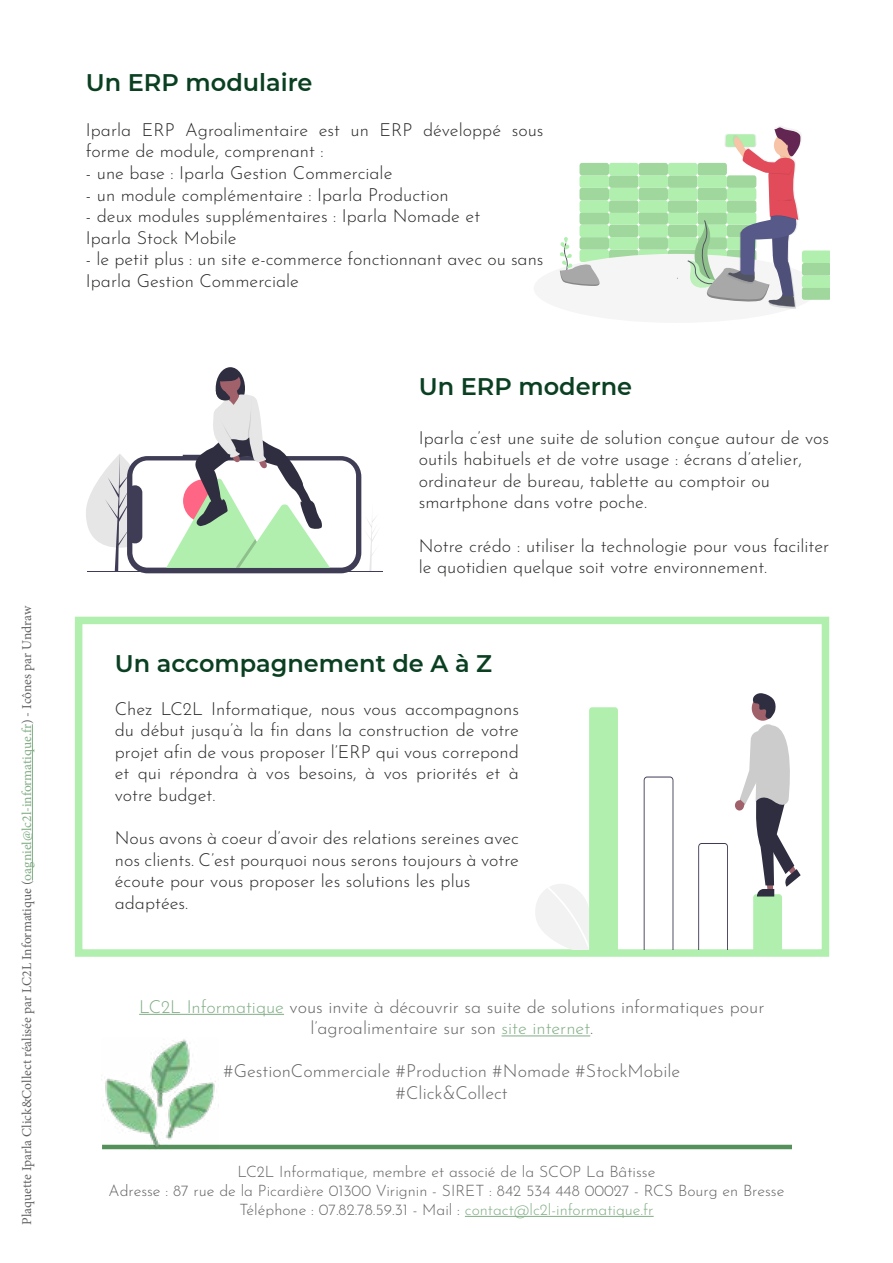
<style>
.page{position:relative;width:893px;height:1263px;background:#fff}
.page>*{position:absolute;margin:0;border:0;box-sizing:border-box;transform-origin:0 0}
.t1{font:600 24px "Montserrat";color:#0a4021}
.t2{font:100 18px/21.6px "Josefin Sans";color:#282827}
.t3{font:100 18px/21.6px "Josefin Sans";color:#646363;text-align:center}
.t4{font:100 15.75px/18.9px "Josefin Sans";color:#646363;text-align:center}
.t5{font:13.5px "Minion Pro";color:#646363}
.s1{color:#80ad84}
</style>
<div class="page">
<hr style="left:465px;top:1216px;width:189px;height:1px;background:#80ad84">
<hr style="left:102px;top:1145px;width:690px;height:4px;background:#55925b">
<hr style="left:32px;top:724px;width:1px;height:156px;background:#80ad84">
<hr style="left:139px;top:1014px;width:145px;height:1px;background:#80ad84">
<hr style="left:502px;top:1035px;width:88px;height:1px;background:#80ad84">
<img style="left:101px;top:1039px;width:118px;height:111px">
<div style="left:75px;top:617px;width:754px;height:340px;border:8px solid #b1efae"></div>
<svg style="left:698px;top:843px;width:30px;height:106px"></svg>
<svg style="left:644px;top:776px;width:29px;height:173px"></svg>
<svg style="left:533px;top:707px;width:85px;height:242px"></svg>
<div style="left:735px;top:800px;width:9px;height:11px;background:#a0616a;border-radius:4px"></div>
<svg style="left:740px;top:693px;width:61px;height:256px"></svg>
<div style="left:579px;top:250px;width:30px;height:12px;background:#b1efae;border-radius:3px"></div>
<svg style="left:609px;top:250px;width:29px;height:12px"></svg>
<div style="left:638px;top:250px;width:30px;height:12px;background:#b1efae;border-radius:3px"></div>
<div style="left:668px;top:250px;width:29px;height:12px;background:#9fd79c;border-radius:3px"></div>
<div style="left:668px;top:237px;width:29px;height:13px;background:#b1efae;border-radius:3px"></div>
<div style="left:638px;top:237px;width:30px;height:13px;background:#9fd79c;border-radius:3px"></div>
<div style="left:609px;top:237px;width:29px;height:13px;background:#b1efae;border-radius:3px"></div>
<div style="left:579px;top:237px;width:30px;height:13px;background:#9fd79c;border-radius:3px"></div>
<div style="left:579px;top:225px;width:30px;height:12px;background:#b1efae;border-radius:3px"></div>
<div style="left:609px;top:225px;width:29px;height:12px;background:#9fd79c;border-radius:3px"></div>
<div style="left:638px;top:225px;width:30px;height:12px;background:#b1efae;border-radius:3px"></div>
<div style="left:668px;top:225px;width:29px;height:12px;background:#9fd79c;border-radius:3px"></div>
<div style="left:668px;top:212px;width:29px;height:13px;background:#b1efae;border-radius:3px"></div>
<div style="left:638px;top:212px;width:30px;height:13px;background:#9fd79c;border-radius:3px"></div>
<div style="left:609px;top:212px;width:29px;height:13px;background:#b1efae;border-radius:3px"></div>
<div style="left:579px;top:212px;width:30px;height:13px;background:#9fd79c;border-radius:3px"></div>
<div style="left:579px;top:200px;width:30px;height:13px;background:#b1efae;border-radius:3px"></div>
<div style="left:609px;top:200px;width:29px;height:13px;background:#9fd79c;border-radius:3px"></div>
<div style="left:638px;top:200px;width:30px;height:13px;background:#b1efae;border-radius:3px"></div>
<div style="left:668px;top:200px;width:29px;height:13px;background:#9fd79c;border-radius:3px"></div>
<div style="left:668px;top:188px;width:29px;height:12px;background:#b1efae;border-radius:3px"></div>
<div style="left:638px;top:188px;width:30px;height:12px;background:#9fd79c;border-radius:3px"></div>
<div style="left:609px;top:188px;width:29px;height:12px;background:#b1efae;border-radius:3px"></div>
<div style="left:579px;top:188px;width:30px;height:12px;background:#9fd79c;border-radius:3px"></div>
<div style="left:579px;top:175px;width:30px;height:13px;background:#b1efae;border-radius:3px"></div>
<div style="left:609px;top:175px;width:29px;height:13px;background:#9fd79c;border-radius:3px"></div>
<div style="left:638px;top:175px;width:30px;height:13px;background:#b1efae;border-radius:3px"></div>
<div style="left:668px;top:175px;width:29px;height:13px;background:#9fd79c;border-radius:3px"></div>
<div style="left:668px;top:163px;width:29px;height:12px;background:#b1efae;border-radius:3px"></div>
<div style="left:638px;top:163px;width:30px;height:12px;background:#9fd79c;border-radius:3px"></div>
<div style="left:609px;top:163px;width:29px;height:12px;background:#b1efae;border-radius:3px"></div>
<div style="left:579px;top:163px;width:30px;height:12px;background:#9fd79c;border-radius:3px"></div>
<div style="left:534px;top:254px;width:285px;height:69px;background:#f5f5f5;border-radius:50%"></div>
<svg style="left:560px;top:237px;width:47px;height:49px"></svg>
<svg style="left:687px;top:126px;width:142px;height:183px"></svg>
<svg style="left:86px;top:367px;width:291px;height:206px"></svg>
<hr style="left:87px;top:571px;width:295px;height:1px;background:#3f3d56">
<p class="t5" style="left:18px;top:1225px;width:620px;rotate:-90deg">Plaquette Iparla Click&amp;Collect réalisée par LC2L Informatique (<span class="s1">oagniel@lc2l-informatique.fr</span>) - Icônes par Undraw</p>
<h1 class="t1" style="left:86px;top:66px;width:228px">Un ERP modulaire</h1>
<p class="t2" style="left:86px;top:117px;width:459px">Iparla ERP Agroalimentaire est un ERP développé sous forme de module, comprenant :</p>
<p class="t2" style="left:86px;top:160px;width:308px">- une base : Iparla Gestion Commerciale</p>
<p class="t2" style="left:86px;top:182px;width:364px">- un module complémentaire : Iparla Production</p>
<p class="t2" style="left:86px;top:204px;width:396px">- deux modules supplémentaires : Iparla Nomade et<br>Iparla Stock Mobile</p>
<p class="t2" style="left:86px;top:247px;width:459px">- le petit plus : un site e-commerce fonctionnant avec ou sans<br>Iparla Gestion Commerciale</p>
<h1 class="t1" style="left:419px;top:369px;width:215px">Un ERP moderne</h1>
<p class="t2" style="left:419px;top:425px;width:412px">Iparla c’est une suite de solution conçue autour de vos outils habituels et de votre usage : écrans d’atelier, ordinateur de bureau, tablette au comptoir ou smartphone dans votre poche.</p>
<p class="t2" style="left:419px;top:533px;width:412px">Notre crédo : utiliser la technologie pour vous faciliter le quotidien quelque soit votre environnement.</p>
<h1 class="t1" style="left:115px;top:647px;width:379px">Un accompagnement de A à Z</h1>
<p class="t2" style="left:115px;top:696px;width:406px;text-align:justify">Chez LC2L Informatique, nous vous accompagnons du début jusqu’à la fin dans la construction de votre projet afin de vous proposer l’ERP qui vous correpond et qui répondra à vos besoins, à vos priorités et à votre budget.</p>
<p class="t2" style="left:115px;top:825px;width:406px">Nous avons à coeur d’avoir des relations sereines avec nos clients. C’est pourquoi nous serons toujours à votre écoute pour vous proposer les solutions les plus adaptées.</p>
<p class="t3" style="left:139px;top:994px;width:627px"><span class="s1">LC2L Informatique</span> vous invite à découvrir sa suite de solutions informatiques pour l’agroalimentaire sur son <span class="s1">site internet</span>.</p>
<p class="t3" style="left:223px;top:1059px;width:458px">#GestionCommerciale #Production #Nomade #StockMobile #Click&amp;Collect</p>
<p class="t4" style="left:109px;top:1161px;width:677px">LC2L Informatique, membre et associé de la SCOP La Bâtisse<br>Adresse : 87 rue de la Picardière 01300 Virignin - SIRET : 842 534 448 00027 - RCS Bourg en Bresse<br>Téléphone : 07.82.78.59.31 - Mail : <span class="s1">contact@lc2l-informatique.fr</span></p>
</div>
